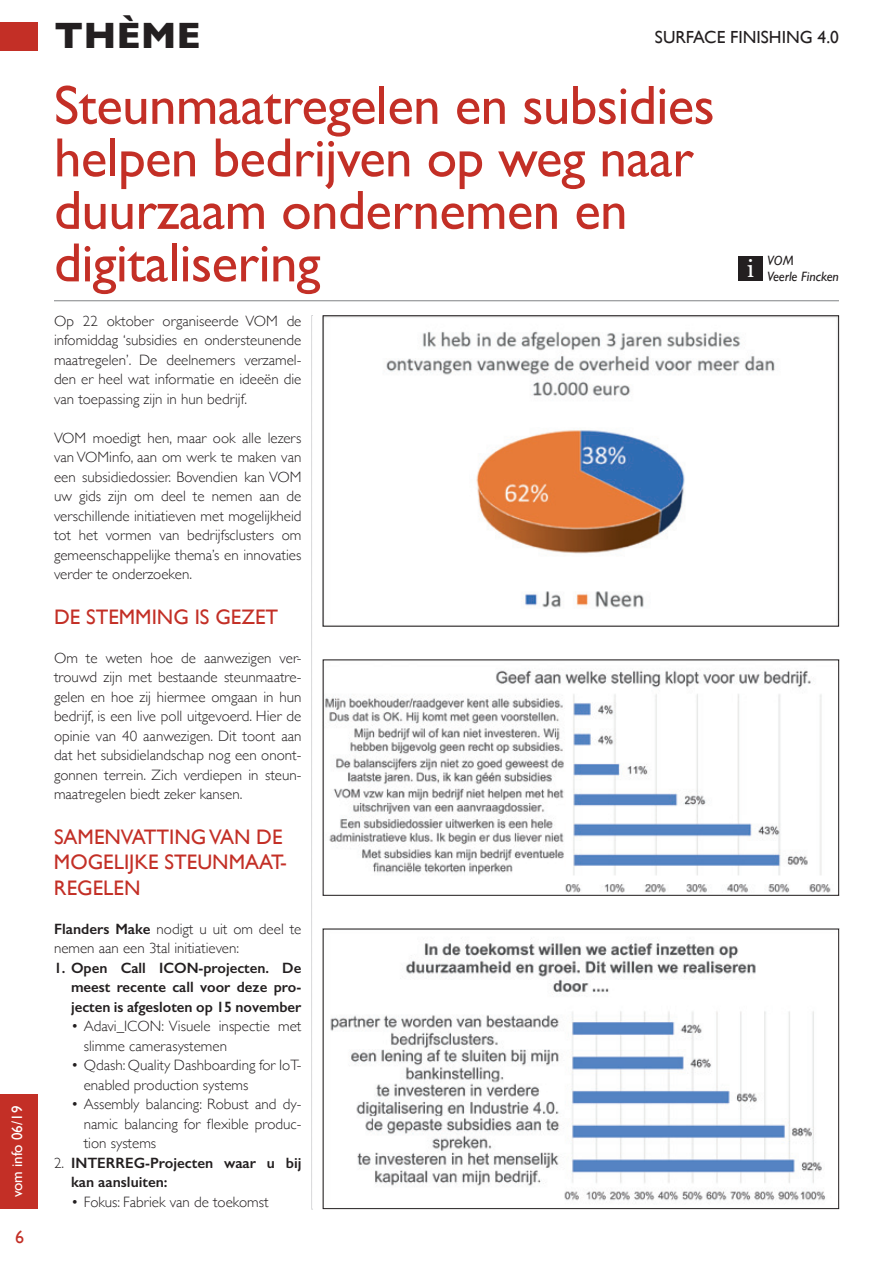
<style>
.page{position:relative;width:893px;height:1263px;background:#fff}
.page>*{position:absolute;margin:0;border:0;box-sizing:border-box;transform-origin:0 0}
.t1{font:55.5px/52.5px "Gill Sans";letter-spacing:-.01em;color:#c32f26}
.t2{font:700 37.35px "Gill Sans";color:#231f20}
.t3{font:24px "Georgia";color:#fff}
.t4{font:21px "Gill Sans";color:#c32f26}
.t5{font:18px "Gill Sans";color:#c32f26}
.t6{font:17.55px "Gill Sans";color:#231f20}
.t7{font:300 15px/19.5px "Gill Sans";color:#231f20;text-align:justify}
.t8{font:600 15px/19.5px "Gill Sans";color:#231f20;text-align:justify}
.t9{font:15px "Gill Sans";color:#fff}
.t10{font:italic 13.5px/16.2px "Gill Sans";color:#231f20}
.s1{font-weight:600}
.s2{font-weight:300}
</style>
<div class="page">
<div style="left:0;top:1094px;width:38px;height:115px;background:#c32f26"></div>
<div style="left:0;top:23px;width:38px;height:28px;background:#c32f26"></div>
<svg style="left:311px;top:315px;width:2px;height:895px"></svg>
<hr style="left:54px;top:300px;width:785px;height:1px;background:#808285">
<div style="left:738px;top:256px;width:25px;height:25px;background:#231f20"></div>
<img style="left:325px;top:317px;width:512px;height:291px">
<div style="left:323px;top:315px;width:516px;height:311px;border:1px solid #231f20"></div>
<img style="left:330px;top:943px;width:495px;height:258px">
<div style="left:323px;top:929px;width:516px;height:280px;border:1px solid #231f20"></div>
<img style="left:325px;top:670px;width:506px;height:223px">
<div style="left:323px;top:659px;width:516px;height:237px;border:1px solid #231f20"></div>
<p class="t9" style="left:8px;top:1197px;width:93px;rotate:-90deg">vom info 06/19</p>
<p class="t5" style="left:15px;top:1226px;width:10px">6</p>
<h2 class="t2" style="left:55px;top:6px;width:148px">THÈME</h2>
<p class="t6" style="left:655px;top:27px;width:185px">SURFACE FINISHING 4.0</p>
<h1 class="t1" style="left:54px;top:78px;width:662px">Steunmaatregelen en subsidies helpen bedrijven op weg naar duurzaam ondernemen en digitalisering</h1>
<p class="t7" style="left:54px;top:310px;width:249px">Op 22 oktober organiseerde VOM de infomiddag ‘subsidies en ondersteunende maatregelen’. De deelnemers verzamel&shy;den er heel wat informatie en ideeën die van toepassing zijn in hun bedrijf.</p>
<p class="t7" style="left:54px;top:427px;width:249px">VOM moedigt hen, maar ook alle lezers van VOMinfo, aan om werk te maken van een subsidiedossier. Bovendien kan VOM uw gids zijn om deel te nemen aan de verschillende initiatieven met mogelijkheid tot het vormen van bedrijfsclusters om gemeenschappelijke thema’s en innovaties verder te onderzoeken.</p>
<h3 class="t4" style="left:54px;top:604px;width:69px">De stemming</h3>
<h3 class="t4" style="left:195px;top:604px;width:34px">is geze</h3>
<h3 class="t4" style="left:266px;top:604px;width:14px">t</h3>
<p class="t7" style="left:54px;top:648px;width:249px">Om te weten hoe de aanwezigen ver&shy;trouwd zijn met bestaande steunmaatre&shy;gelen en hoe zij hiermee omgaan in hun bedrijf, is een live poll uitgevoerd. Hier de opinie van 40 aanwezigen. Dit toont aan dat het subsidielandschap nog een onont&shy;gonnen terrein. Zich verdiepen in steun&shy;maatregelen biedt zeker kansen.</p>
<h3 class="t4" style="left:54px;top:825px;width:25px">Samenva</h3>
<h3 class="t4" style="left:144px;top:825px;width:38px">tting</h3>
<h3 class="t4" style="left:209px;top:825px;width:15px">van</h3>
<h3 class="t4" style="left:256px;top:825px;width:14px">de</h3>
<h3 class="t4" style="left:54px;top:850px;width:80px">mogelijke</h3>
<h3 class="t4" style="left:165px;top:850px;width:38px">steunmaa</h3>
<h3 class="t4" style="left:271px;top:850px;width:17px">t-</h3>
<h3 class="t4" style="left:54px;top:875px;width:13px">rege</h3>
<h3 class="t4" style="left:103px;top:875px;width:24px">len</h3>
<p class="t7" style="left:54px;top:918px;width:249px"><span class="s1">Flanders Make</span> nodigt u uit om deel te nemen aan een 3tal initiatieven:</p>
<p class="t8" style="left:54px;top:958px;width:116px">1. Open Call ICON</p>
<p class="t8" style="left:71px;top:958px;width:232px;text-indent:128px">-projecten. De meest recente call voor deze pro&shy;jecten is afgesloten op 15 november</p>
<p class="t7" style="left:84px;top:1016px;width:219px;text-indent:-13px">• Adavi_ICON: Visuele inspectie met slimme camerasystemen</p>
<p class="t7" style="left:84px;top:1055px;width:219px;text-indent:-13px">• Qdash: Quality Dashboarding for IoT&shy;enabled production systems</p>
<p class="t7" style="left:84px;top:1094px;width:219px;text-indent:-13px">• Assembly balancing: Robust and dy&shy;namic balancing for flexible produc&shy;tion systems</p>
<p class="t8" style="left:54px;top:1153px;width:27px"><span class="s2">2.</span> INTE</p>
<p class="t8" style="left:71px;top:1153px;width:232px;text-indent:35px">RREG -Projecten waar u bij kan aansluiten:</p>
<p class="t7" style="left:71px;top:1191px;width:199px">• Fokus: Fabriek van de toekomst</p>
<h3 class="t3" style="left:747px;top:251px;width:9px">i</h3>
<p class="t10" style="left:767px;top:252px;width:73px">VOM<br>Veerle Fincken</p>
</div>
